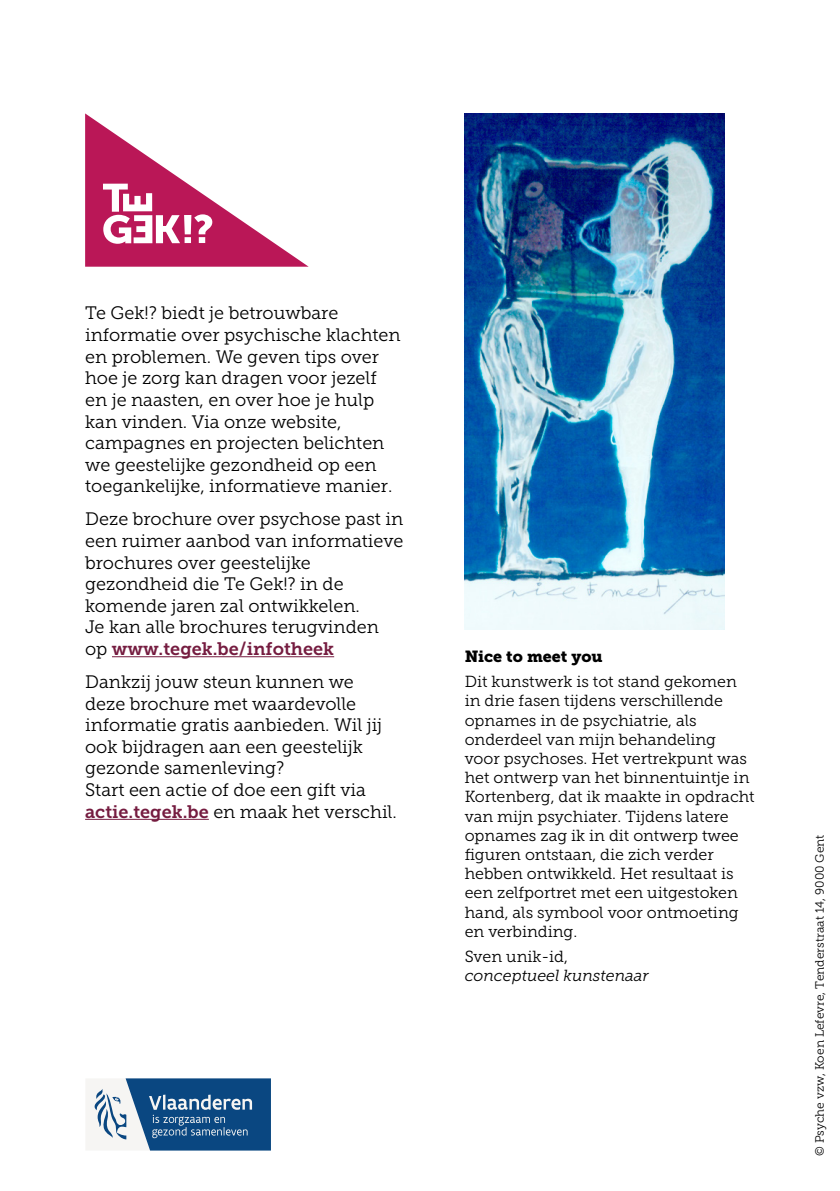
<style>
.page{position:relative;width:840px;height:1191px;background:#fff}
.page>*{position:absolute;margin:0;border:0;box-sizing:border-box;transform-origin:0 0}
.t1{font:18px/21.6px "Museo Slab 300";color:#000}
.t2{font:18px "Museo Slab 700";color:#751c40}
.t3{font:16px/19.2px "Museo Slab 300";color:#000}
.t4{font:italic 16px "Museo Slab 300";color:#000}
.t5{font:16px "Museo Slab 900";color:#000}
.t6{font:12px "Museo Slab 300";color:#000}
.s1{font-family:"Museo Slab 300";color:#000}
.s2{font-family:"Museo Slab 700";color:#751c40}
</style>
<div class="page">
<hr style="left:112px;top:656px;width:222px;height:1px;background:#751c40">
<hr style="left:85px;top:819px;width:124px;height:1px;background:#751c40">
<svg style="left:85px;top:113px;width:223px;height:154px"></svg>
<img style="left:464px;top:113px;width:259px;height:516px">
<svg style="left:86px;top:1078px;width:185px;height:72px"></svg>
<p class="t1" style="left:85px;top:302px;width:317px">Te Gek!? biedt je betrouwbare informatie over psychische klachten en problemen. We geven tips over hoe je zorg kan dragen voor jezelf en je naasten, en over hoe je hulp kan vinden. Via onze website, campagnes en projecten belichten we geestelijke gezondheid op een toegankelijke, informatieve manier.</p>
<p class="t1" style="left:85px;top:508px;width:320px">Deze brochure over psychose past in een ruimer aanbod van informatieve brochures over geestelijke gezondheid die Te Gek!? in de komende jaren zal ontwikkelen.<br>Je kan alle brochures terugvinden</p>
<p class="t2" style="left:85px;top:638px;width:250px"><span class="s1">op</span> www.tegek.be/infotheek</p>
<p class="t1" style="left:85px;top:671px;width:313px">Dankzij jouw steun kunnen we deze brochure met waardevolle informatie gratis aanbieden. Wil jij ook bijdragen aan een geestelijk gezonde samenleving?<br>Start een actie of doe een gift via <span class="s2">actie.tegek.be</span> en maak het verschil.</p>
<p class="t5" style="left:464px;top:647px;width:139px">Nice to meet you</p>
<p class="t3" style="left:464px;top:672px;width:291px">Dit kunstwerk is tot stand gekomen in drie fasen tijdens verschillende opnames in de psychiatrie, als onderdeel van mijn behandeling voor psychoses. Het vertrekpunt was het ontwerp van het binnentuintje in Kortenberg, dat ik maakte in opdracht van mijn psychiater. Tijdens latere opnames zag ik in dit ontwerp twee figuren ontstaan, die zich verder hebben ontwikkeld. Het resultaat is een zelfportret met een uitgestoken hand, als symbool voor ontmoeting en verbinding.</p>
<p class="t3" style="left:464px;top:946px;width:105px">Sven unik-id,</p>
<p class="t4" style="left:464px;top:966px;width:185px">conceptueel kunstenaar</p>
<p class="t6" style="left:812px;top:1156px;width:323px;rotate:-90deg">© Psyche vzw, Koen Lefevre, Tenderstraat 14, 9000 Gent</p>
</div>
